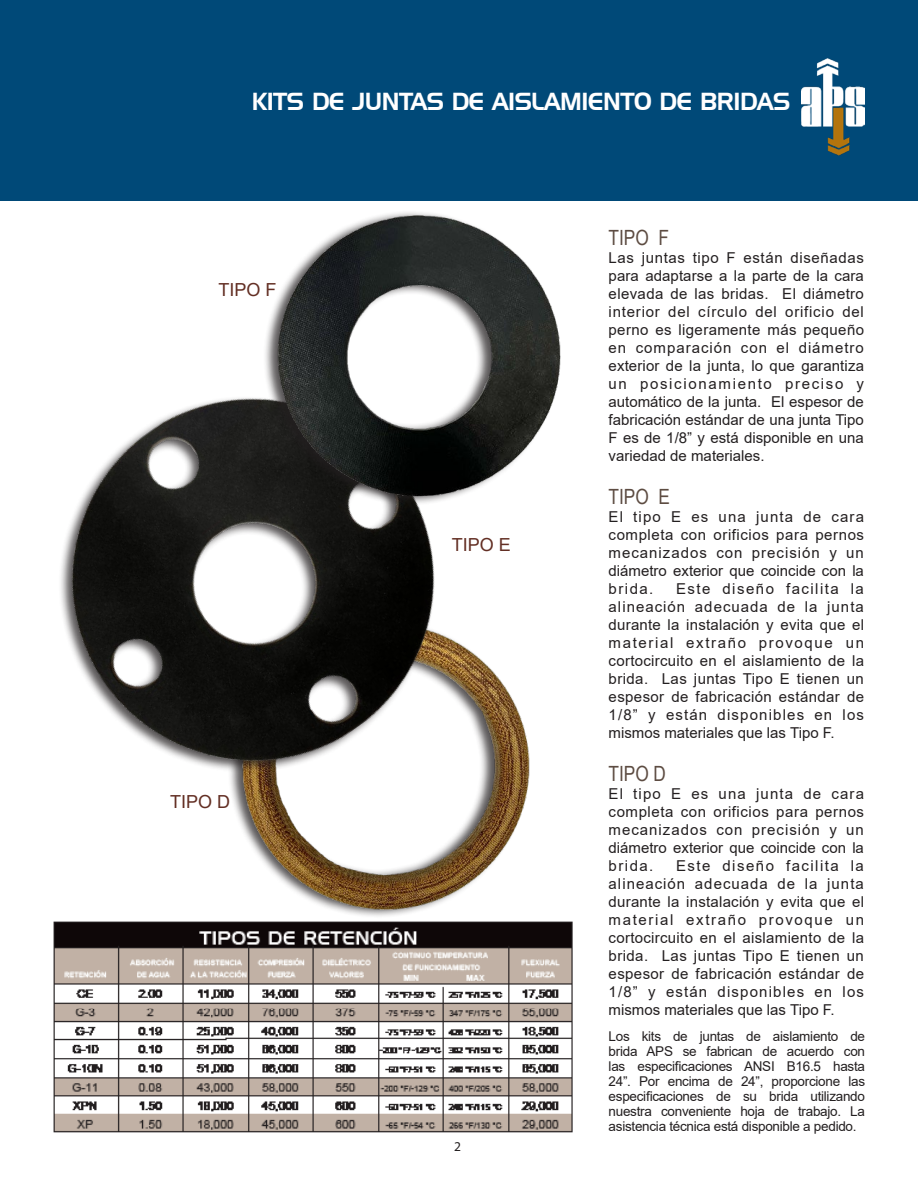
<style>
.page{position:relative;width:918px;height:1188px;background:#fff}
.page>*{position:absolute;margin:0;border:0;box-sizing:border-box;transform-origin:0 0}
.t1{font:24px "ST Huntington";letter-spacing:-.02em;color:#fff;scale:.95 1}
.t2{font:21px "Arial Narrow";color:#5d4c42}
.t3{font:18px "Arial";color:#632f24}
.t4{font:15px/18px "Arial";color:#231f20;text-align:justify}
.t5{font:13.5px/15px "Arial";letter-spacing:-.02em;color:#231f20;text-align:justify}
.t6{font:13.5px "Myriad Pro";color:#231f20}
.s1{font-style:inherit}
</style>
<div class="page">
<div style="left:0;top:0;width:918px;height:200px;background:#004978"></div>
<img style="left:802px;top:58px;width:63px;height:97px">
<img style="left:53px;top:921px;width:520px;height:212px">
<img style="left:211px;top:874px;width:349px;height:80px">
<img style="left:61px;top:398px;width:469px;height:476px">
<img style="left:239px;top:200px;width:330px;height:332px">
<h1 class="t1" style="left:252px;top:88px;width:568px">KITS DE JUNTAS DE AISLAMIENTO DE BRIDAS</h1>
<p class="t3" style="left:219px;top:283px;width:60px">TIPO F</p>
<p class="t3" style="left:170px;top:794px;width:62px">TIPO D</p>
<p class="t3" style="left:452px;top:538px;width:61px">TIPO E</p>
<p class="t6" style="left:454px;top:1139px;width:8px">2</p>
<h2 class="t2" style="left:609px;top:225px;width:62px">TIPO <span class="s1">F</span></h2>
<p class="t4" style="left:609px;top:250px;width:257px">Las juntas tipo F están diseñadas para adaptarse a la parte de la cara elevada de las bridas. El diámetro interior del círculo del orificio del perno es ligeramente más pequeño en comparación con el diámetro exterior de la junta, lo que garantiza un posicionamiento preciso y automático de la junta. El espesor de fabricación estándar de una junta Tipo F es de 1/8” y está disponible en una variedad de materiales.</p>
<h2 class="t2" style="left:609px;top:484px;width:63px">TIPO <span class="s1">E</span></h2>
<p class="t4" style="left:609px;top:509px;width:257px">El tipo E es una junta de cara completa con orificios para pernos mecanizados con precisión y un diámetro exterior que coincide con la brida.</p>
<p class="t4" style="left:609px;top:581px;width:257px;text-indent:67px">Este diseño facilita la alineación adecuada de la junta durante la instalación y evita que el material extraño provoque un cortocircuito en el aislamiento de la brida. Las juntas Tipo E tienen un espesor de fabricación estándar de 1/8” y están disponibles en los mismos materiales que las Tipo F.</p>
<h2 class="t2" style="left:609px;top:762px;width:59px">TIPO <span class="s1">D</span></h2>
<p class="t4" style="left:609px;top:786px;width:257px">El tipo E es una junta de cara completa con orificios para pernos mecanizados con precisión y un diámetro exterior que coincide con la brida.</p>
<p class="t4" style="left:609px;top:858px;width:257px;text-indent:67px">Este diseño facilita la alineación adecuada de la junta durante la instalación y evita que el material extraño provoque un cortocircuito en el aislamiento de la brida. Las juntas Tipo E tienen un espesor de fabricación estándar de 1/8” y están disponibles en los mismos materiales que las Tipo F.</p>
<p class="t5" style="left:609px;top:1030px;width:258px">Los kits de juntas de aislamiento de brida APS se fabrican de acuerdo con las especificaciones ANSI B16.5 hasta 24”. Por encima de 24”, proporcione las especificaciones de su brida utilizando nuestra conveniente hoja de trabajo. La asistencia técnica está disponible a pedido.</p>
</div>
